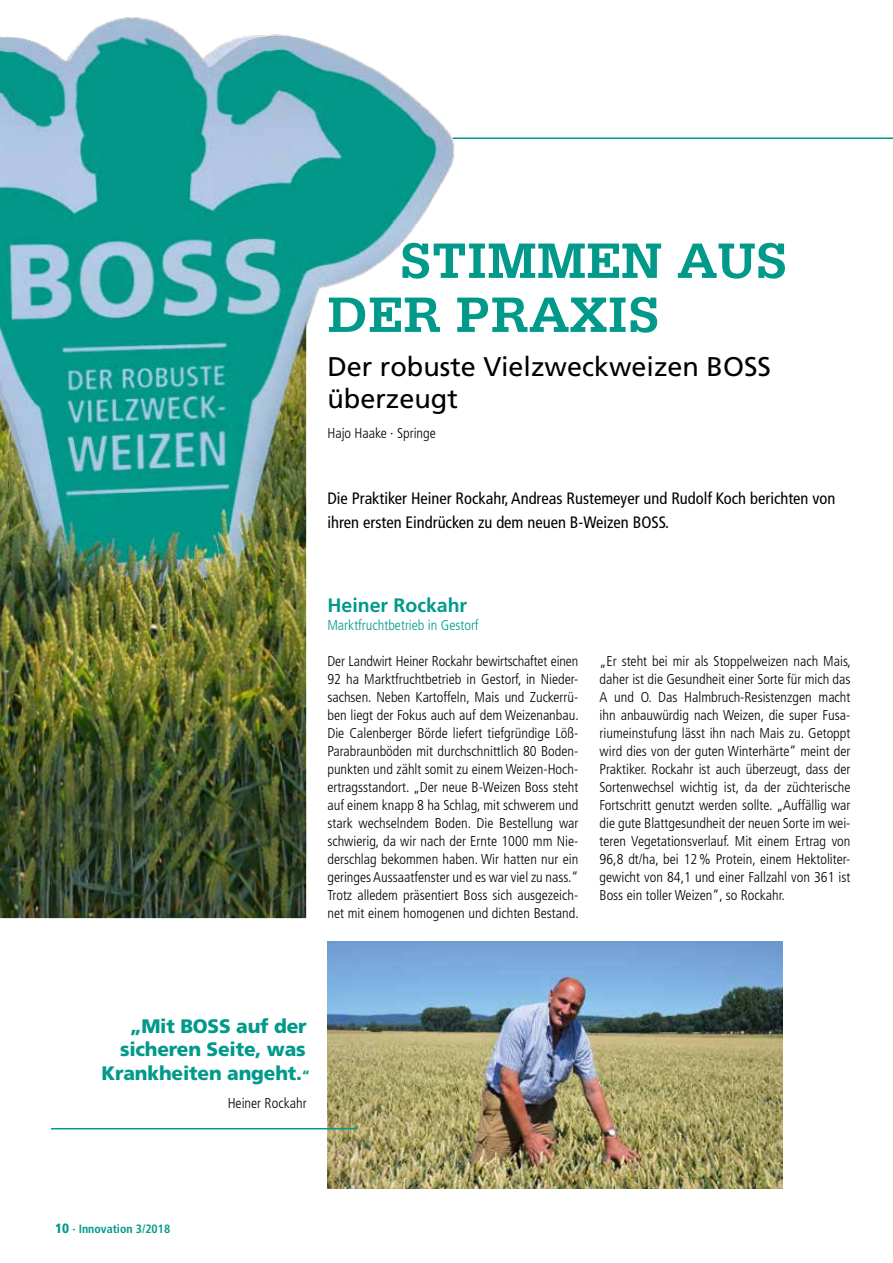
<style>
.page{position:relative;width:893px;height:1263px;background:#fff}
.page>*{position:absolute;margin:0;border:0;box-sizing:border-box;transform-origin:0 0}
.t1{font:700 52.5px/54px "Serifa";color:#00998a}
.t2{font:27px/31.5px "Frutiger";color:#000}
.t3{font:900 19.5px/23.4px "Frutiger";letter-spacing:-.01em;color:#00998a;text-align:right}
.t4{font:700 19.5px "Frutiger";color:#00998a}
.t5{font:condensed 16.5px/24px "Frutiger LT";color:#000}
.t6{font:300 condensed 14.25px/18px "Frutiger LT";color:#000;text-align:justify}
.t7{font:300 condensed 14.25px "Frutiger LT";color:#00998a}
.t8{font:700 condensed 12px "Frutiger LT";color:#00998a}
.s1{font-size:13.5px}
.s2{font-weight:900;font-size:13.5px}
</style>
<div class="page">
<img style="left:327px;top:942px;width:455px;height:246px">
<hr style="left:51px;top:1128px;width:306px;height:1px;background:#00998a">
<img style="left:0;top:17px;width:455px;height:476px">
<img style="left:0;top:306px;width:306px;height:482px">
<img style="left:0;top:788px;width:306px;height:130px">
<hr style="left:453px;top:137px;width:440px;height:2px;background:#00998a">
<h1 class="t1" style="left:327px;top:233px;width:462px;text-indent:72px">STIMMEN AUS<br>DER PRAXIS</h1>
<h2 class="t2" style="left:327px;top:351px;width:445px">Der robuste Vielzweckweizen BOSS überzeugt</h2>
<p class="t6" style="left:327px;top:425px;width:110px">Hajo Haake ∙ Springe</p>
<p class="t5" style="left:327px;top:486px;width:509px">Die Praktiker Heiner Rockahr, Andreas Rustemeyer und Rudolf Koch berichten von ihren ersten Eindrücken zu dem neuen B-Weizen BOSS.</p>
<h3 class="t4" style="left:327px;top:594px;width:141px">Heiner Rockahr</h3>
<p class="t7" style="left:327px;top:617px;width:153px">Marktfruchtbetrieb in Gestorf</p>
<p class="t6" style="left:327px;top:652px;width:253px">Der Landwirt Heiner Rockahr bewirtschaftet einen 92 ha Marktfruchtbetrieb in Gestorf, in Nieder&shy;sachsen. Neben Kartoffeln, Mais und Zuckerrü&shy;ben liegt der Fokus auch auf dem Weizenanbau.<br>Die Calenberger Börde liefert tiefgründige Löß-Parabraunböden mit durchschnittlich 80 Boden&shy;punkten und zählt somit zu einem Weizen-Hoch&shy;ertragsstandort. „Der neue B-Weizen Boss steht auf einem knapp 8 ha Schlag, mit schwerem und stark wechselndem Boden. Die Bestellung war schwierig, da wir nach der Ernte 1000 mm Nie&shy;derschlag bekommen haben. Wir hatten nur ein geringes Aussaatfenster und es war viel zu nass.“ Trotz alledem präsentiert Boss sich ausgezeich&shy;net mit einem homogenen und dichten Bestand.</p>
<p class="t6" style="left:600px;top:652px;width:253px">„Er steht bei mir als Stoppelweizen nach Mais, daher ist die Gesundheit einer Sorte für mich das A und O. Das Halmbruch-Resistenzgen macht ihn anbauwürdig nach Weizen, die super Fusa&shy;riumeinstufung lässt ihn nach Mais zu. Getoppt wird dies von der guten Winterhärte“ meint der Praktiker. Rockahr ist auch überzeugt, dass der Sortenwechsel wichtig ist, da der züchterische Fortschritt genutzt werden sollte. „Auffällig war die gute Blattgesundheit der neuen Sorte im wei&shy;teren Vegetationsverlauf. Mit einem Ertrag von 96,8 dt/ha, bei 12% Protein, einem Hektoliter&shy;gewicht von 84,1 und einer Fallzahl von 361 ist Boss ein toller Weizen“, so Rockahr.</p>
<h3 class="t3" style="left:102px;top:1014px;width:210px">„Mit BOSS auf der sicheren Seite, was<br>Krankheiten angeht.<span class="s1">“</span></h3>
<p class="t6" style="left:228px;top:1095px;width:80px">Heiner Rockahr</p>
<p class="t8" style="left:55px;top:1222px;width:117px"><span class="s2">10</span> · Innovation 3/2018</p>
</div>
